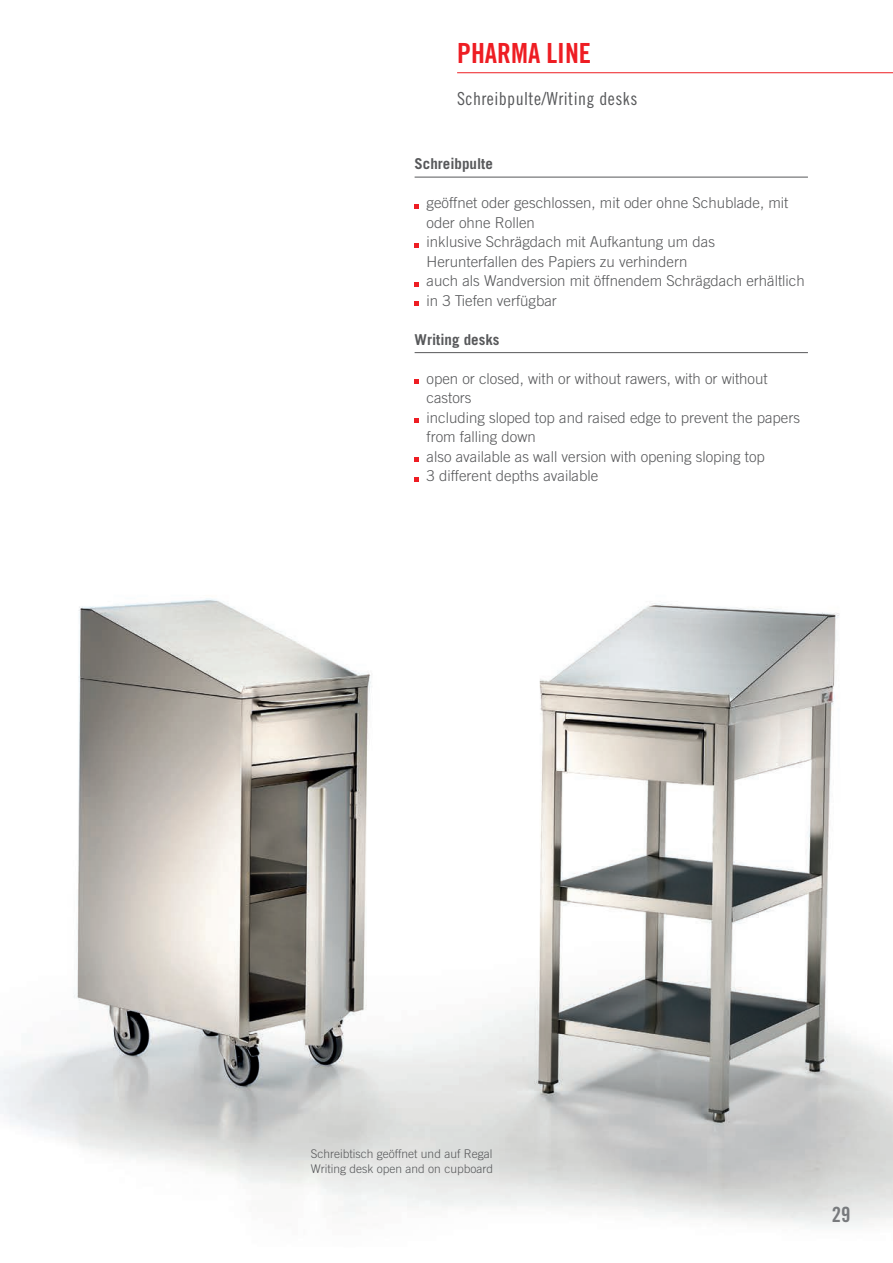
<style>
.page{position:relative;width:893px;height:1263px;background:#fff}
.page>*{position:absolute;margin:0;border:0;box-sizing:border-box;transform-origin:0 0}
.t1{font:27.75px "Trade Gothic LT Pro Bd Cn 20";color:#ee1d23}
.t2{font:21px "Trade Gothic LT Pro Bd Cn 20";color:#787a7d}
.t3{font:18px "Trade Gothic LT Pro Cn 18";letter-spacing:.025em;color:#57585a}
.t4{font:300 15px/19.5px "Trade Gothic LT Pro";color:#57585a}
.t5{font:700 15px "Trade Gothic LT Pro";color:#57585a}
.t6{font:300 12px/15px "Trade Gothic LT Pro";color:#57585a}
</style>
<div class="page">
<hr style="left:457px;top:72px;width:436px;height:1px;background:#ee1d23">
<img style="left:0;top:598px;width:893px;height:629px">
<hr style="left:415px;top:177px;width:393px;height:1px;background:#57585a">
<hr style="left:415px;top:352px;width:393px;height:1px;background:#57585a">
<svg style="left:415px;top:204px;width:4px;height:4px"></svg>
<svg style="left:415px;top:243px;width:4px;height:4px"></svg>
<svg style="left:415px;top:282px;width:4px;height:4px"></svg>
<svg style="left:415px;top:302px;width:4px;height:4px"></svg>
<svg style="left:415px;top:380px;width:4px;height:4px"></svg>
<svg style="left:415px;top:419px;width:4px;height:4px"></svg>
<svg style="left:415px;top:458px;width:4px;height:4px"></svg>
<svg style="left:415px;top:477px;width:4px;height:4px"></svg>
<h1 class="t1" style="left:457px;top:36px;width:136px">PHARMA LINE</h1>
<p class="t3" style="left:457px;top:88px;width:182px">Schreibpulte/Writing desks</p>
<p class="t5" style="left:415px;top:155px;width:80px">Schreibpulte</p>
<p class="t4" style="left:427px;top:193px;width:380px">geöffnet oder geschlossen, mit oder ohne Schublade, mit oder ohne Rollen<br>inklusive Schrägdach mit Aufkantung um das Herunterfallen des Papiers zu verhindern<br>auch als Wandversion mit öffnendem Schrägdach erhältlich in 3 Tiefen verfügbar</p>
<p class="t5" style="left:415px;top:330px;width:86px">Writing desks</p>
<p class="t4" style="left:427px;top:369px;width:375px">open or closed, with or without rawers, with or without castors<br>including sloped top and raised edge to prevent the papers from falling down<br>also available as wall version with opening sloping top<br>3 different depths available</p>
<p class="t6" style="left:311px;top:1146px;width:184px">Schreibtisch geöffnet und auf Regal<br>Writing desk open and on cupboard</p>
<h2 class="t2" style="left:832px;top:1202px;width:20px">29</h2>
</div>
